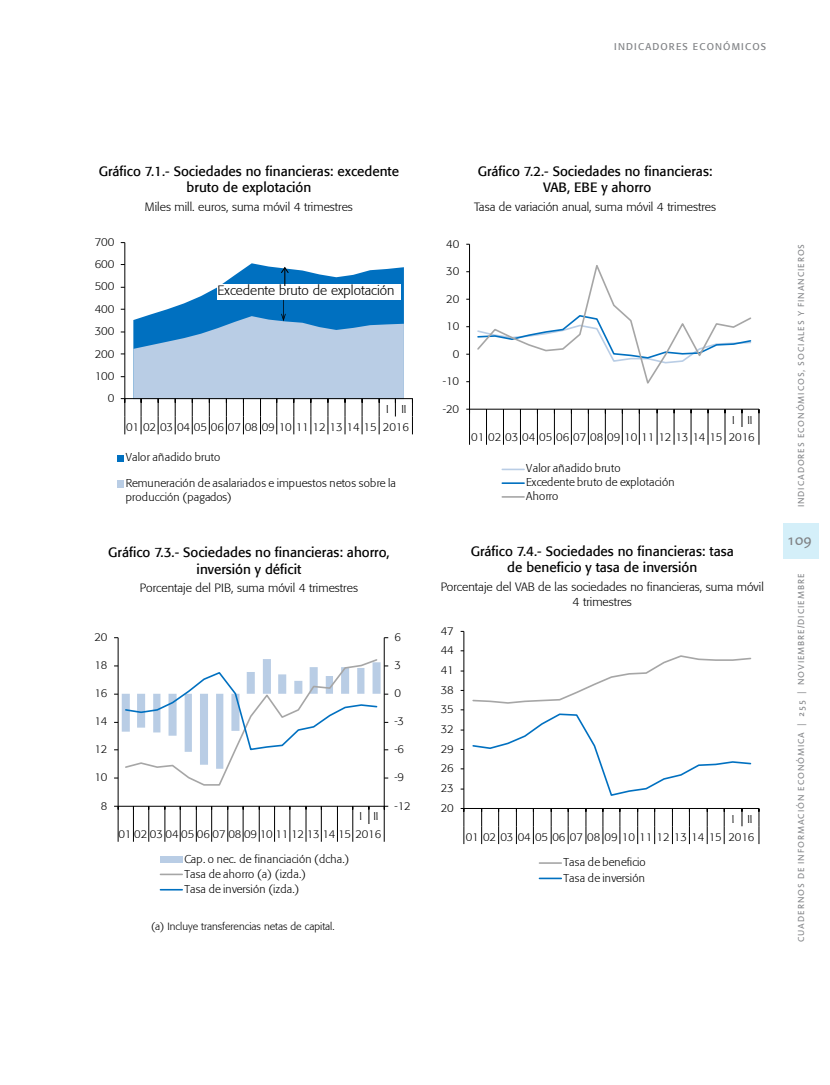
<style>
.page{position:relative;width:830px;height:1085px;background:#fff}
.page>*{position:absolute;margin:0;border:0;box-sizing:border-box;transform-origin:0 0}
.t1{font:15px "Linotype Aroma";color:#808285}
.t2{font:13.5px/16.2px "Formata";color:#000;text-align:center}
.t3{font:300 13.5px "Formata";color:#000}
.t4{font:300 12px/14.4px "Formata";color:#000;text-align:center}
.t5{font:300 11.4px/17.9px "Formata";letter-spacing:.005em;color:#000;text-align:right}
.t6{font:300 11.4px "Formata";letter-spacing:.025em;color:#000}
.t7{font:300 11.25px/17.9px "Formata";letter-spacing:-.01em;color:#000;text-align:right}
.t8{font:300 11.25px/14.9px "Formata";letter-spacing:.01em;color:#000}
.t9{font:300 11.25px/14px "Formata";letter-spacing:.02em;color:#000}
.t10{font:300 10.5px "Formata";color:#000}
.t11{font:9.75px "Formata";letter-spacing:.12em;color:#808285}
.t12{font:9px "Linotype Aroma";letter-spacing:.1em;color:#808285}
</style>
<div class="page">
<div style="left:783px;top:523px;width:35px;height:35px;background:#d4eff9"></div>
<hr style="left:383px;top:637px;width:1px;height:169px;background:#000">
<hr style="left:118px;top:637px;width:1px;height:169px;background:#000">
<hr style="left:118px;top:805px;width:266px;height:1px;background:#000">
<svg style="left:368px;top:806px;width:1px;height:17px"></svg>
<svg style="left:114px;top:805px;width:5px;height:36px"></svg>
<svg style="left:133px;top:806px;width:1px;height:35px"></svg>
<svg style="left:148px;top:806px;width:1px;height:35px"></svg>
<svg style="left:164px;top:806px;width:1px;height:35px"></svg>
<svg style="left:180px;top:806px;width:1px;height:35px"></svg>
<svg style="left:196px;top:806px;width:1px;height:35px"></svg>
<svg style="left:211px;top:806px;width:1px;height:35px"></svg>
<svg style="left:227px;top:806px;width:1px;height:35px"></svg>
<svg style="left:242px;top:806px;width:1px;height:35px"></svg>
<svg style="left:259px;top:806px;width:1px;height:35px"></svg>
<svg style="left:274px;top:806px;width:1px;height:35px"></svg>
<svg style="left:289px;top:806px;width:1px;height:35px"></svg>
<svg style="left:305px;top:806px;width:1px;height:35px"></svg>
<svg style="left:321px;top:806px;width:1px;height:35px"></svg>
<svg style="left:337px;top:806px;width:1px;height:35px"></svg>
<svg style="left:352px;top:806px;width:1px;height:35px"></svg>
<svg style="left:383px;top:805px;width:5px;height:36px"></svg>
<svg style="left:114px;top:657px;width:274px;height:129px"></svg>
<div style="left:160px;top:856px;width:23px;height:7px;background:#b9cde5"></div>
<hr style="left:160px;top:873px;width:22px;height:2px;background:#a6a6a6">
<hr style="left:160px;top:888px;width:22px;height:2px;background:#0070c0">
<hr style="left:463px;top:631px;width:1px;height:177px;background:#000">
<hr style="left:463px;top:808px;width:295px;height:1px;background:#000">
<svg style="left:741px;top:809px;width:1px;height:17px"></svg>
<svg style="left:460px;top:808px;width:4px;height:35px"></svg>
<svg style="left:481px;top:809px;width:1px;height:34px"></svg>
<svg style="left:498px;top:809px;width:1px;height:34px"></svg>
<svg style="left:515px;top:809px;width:1px;height:34px"></svg>
<svg style="left:532px;top:809px;width:1px;height:34px"></svg>
<svg style="left:550px;top:809px;width:1px;height:34px"></svg>
<svg style="left:567px;top:809px;width:1px;height:34px"></svg>
<svg style="left:585px;top:809px;width:1px;height:34px"></svg>
<svg style="left:602px;top:809px;width:1px;height:34px"></svg>
<svg style="left:619px;top:809px;width:1px;height:34px"></svg>
<svg style="left:637px;top:809px;width:1px;height:34px"></svg>
<svg style="left:654px;top:809px;width:1px;height:34px"></svg>
<svg style="left:671px;top:809px;width:1px;height:34px"></svg>
<svg style="left:688px;top:809px;width:1px;height:34px"></svg>
<svg style="left:706px;top:809px;width:1px;height:34px"></svg>
<svg style="left:723px;top:809px;width:1px;height:34px"></svg>
<svg style="left:758px;top:808px;width:1px;height:35px"></svg>
<svg style="left:472px;top:655px;width:279px;height:49px"></svg>
<svg style="left:472px;top:713px;width:279px;height:83px"></svg>
<svg style="left:539px;top:862px;width:22px;height:1px"></svg>
<hr style="left:539px;top:877px;width:22px;height:2px;background:#0070c0">
<svg style="left:192px;top:263px;width:212px;height:37px"></svg>
<hr style="left:124px;top:242px;width:1px;height:156px;background:#000">
<hr style="left:125px;top:398px;width:287px;height:1px;background:#000">
<svg style="left:121px;top:398px;width:4px;height:36px"></svg>
<svg style="left:412px;top:398px;width:1px;height:36px"></svg>
<svg style="left:117px;top:455px;width:6px;height:6px"></svg>
<div style="left:117px;top:480px;width:6px;height:7px;background:#b9cde5"></div>
<div style="left:217px;top:284px;width:184px;height:16px;background:#fff"></div>
<hr style="left:469px;top:244px;width:1px;height:165px;background:#000">
<hr style="left:469px;top:409px;width:289px;height:1px;background:#000">
<svg style="left:741px;top:409px;width:1px;height:18px"></svg>
<svg style="left:466px;top:409px;width:4px;height:35px"></svg>
<svg style="left:486px;top:410px;width:1px;height:34px"></svg>
<svg style="left:503px;top:410px;width:1px;height:34px"></svg>
<svg style="left:520px;top:410px;width:1px;height:34px"></svg>
<svg style="left:536px;top:409px;width:1px;height:35px"></svg>
<svg style="left:553px;top:409px;width:1px;height:35px"></svg>
<svg style="left:570px;top:409px;width:1px;height:35px"></svg>
<svg style="left:587px;top:409px;width:1px;height:35px"></svg>
<svg style="left:604px;top:409px;width:1px;height:35px"></svg>
<svg style="left:621px;top:409px;width:1px;height:35px"></svg>
<svg style="left:638px;top:409px;width:1px;height:35px"></svg>
<svg style="left:656px;top:409px;width:1px;height:35px"></svg>
<svg style="left:673px;top:409px;width:1px;height:35px"></svg>
<svg style="left:690px;top:409px;width:1px;height:35px"></svg>
<svg style="left:707px;top:409px;width:1px;height:35px"></svg>
<svg style="left:724px;top:409px;width:1px;height:35px"></svg>
<svg style="left:758px;top:409px;width:1px;height:35px"></svg>
<svg style="left:477px;top:265px;width:275px;height:119px"></svg>
<hr style="left:502px;top:468px;width:22px;height:2px;background:#b9cde5">
<hr style="left:502px;top:482px;width:22px;height:2px;background:#0070c0">
<svg style="left:502px;top:496px;width:22px;height:1px"></svg>
<svg style="left:280px;top:266px;width:9px;height:20px"></svg>
<svg style="left:133px;top:300px;width:271px;height:134px"></svg>
<p class="t11" style="left:614px;top:40px;width:153px">INDICADORES ECONÓMICOS</p>
<p class="t2" style="left:99px;top:163px;width:302px">Gráfico 7.1.- Sociedades no financieras: excedente bruto de explotación</p>
<p class="t4" style="left:145px;top:200px;width:209px">Miles mill. euros, suma móvil 4 trimestres</p>
<p class="t5" style="left:95px;top:233px;width:21px">700</p>
<p class="t5" style="left:95px;top:255px;width:21px">600</p>
<p class="t5" style="left:95px;top:277px;width:21px">500</p>
<p class="t5" style="left:95px;top:300px;width:21px">400</p>
<p class="t5" style="left:95px;top:322px;width:21px">300</p>
<p class="t5" style="left:95px;top:344px;width:21px">200</p>
<p class="t5" style="left:95px;top:367px;width:21px">100</p>
<p class="t5" style="left:108px;top:389px;width:8px">0</p>
<p class="t3" style="left:217px;top:283px;width:178px">Excedente bruto de explotación</p>
<p class="t5" style="left:126px;top:400px;width:284px">I II<br>01 02 03 04 05 06 07 08 09 10 11 12 13 14 15 2016</p>
<p class="t6" style="left:126px;top:450px;width:96px">Valor añadido bruto</p>
<p class="t5" style="left:126px;top:476px;width:271px;line-height:13.8px;text-align:left">Remuneración de asalariados e impuestos netos sobre la producción (pagados)</p>
<p class="t2" style="left:108px;top:544px;width:283px">Gráfico 7.3.- Sociedades no financieras: ahorro, inversión y déficit</p>
<p class="t4" style="left:140px;top:580px;width:219px">Porcentaje del PIB, suma móvil 4 trimestres</p>
<p class="t7" style="left:94px;top:628px;width:15px">20</p>
<p class="t7" style="left:394px;top:628px;width:8px">6</p>
<p class="t7" style="left:94px;top:656px;width:15px">18</p>
<p class="t7" style="left:394px;top:656px;width:8px">3</p>
<p class="t7" style="left:94px;top:684px;width:15px">16</p>
<p class="t7" style="left:394px;top:684px;width:8px">0</p>
<p class="t7" style="left:94px;top:712px;width:15px">14</p>
<p class="t7" style="left:394px;top:712px;width:11px">-3</p>
<p class="t7" style="left:94px;top:740px;width:15px">12</p>
<p class="t7" style="left:394px;top:740px;width:11px">-6</p>
<p class="t7" style="left:94px;top:768px;width:15px">10</p>
<p class="t7" style="left:394px;top:768px;width:11px">-9</p>
<p class="t7" style="left:101px;top:796px;width:8px">8</p>
<p class="t7" style="left:394px;top:796px;width:18px">-12</p>
<p class="t7" style="left:118px;top:807px;width:264px">I II<br>01 02 03 04 05 06 07 08 09 10 11 12 13 14 15 2016</p>
<p class="t8" style="left:184px;top:851px;width:166px">Cap. o nec. de financiación (dcha.)<br>Tasa de ahorro (a) (izda.)<br>Tasa de inversión (izda.)</p>
<p class="t10" style="left:151px;top:919px;width:185px">(a) Incluye transferencias netas de capital.</p>
<p class="t7" style="left:446px;top:235px;width:15px">40</p>
<p class="t7" style="left:446px;top:262px;width:15px">30</p>
<p class="t7" style="left:446px;top:290px;width:15px">20</p>
<p class="t7" style="left:446px;top:317px;width:15px">10</p>
<p class="t7" style="left:452px;top:345px;width:8px">0</p>
<p class="t7" style="left:442px;top:372px;width:18px">-10</p>
<p class="t7" style="left:442px;top:400px;width:18px">-20</p>
<p class="t2" style="left:477px;top:163px;width:236px">Gráfico 7.2.- Sociedades no financieras:<br>VAB, EBE y ahorro</p>
<p class="t4" style="left:474px;top:200px;width:243px">Tasa de variación anual, suma móvil 4 trimestres</p>
<p class="t7" style="left:471px;top:411px;width:285px">I II<br>01 02 03 04 05 06 07 08 09 10 11 12 13 14 15 2016</p>
<p class="t9" style="left:526px;top:461px;width:150px">Valor añadido bruto<br>Excedente bruto de explotación<br>Ahorro</p>
<p class="t2" style="left:470px;top:543px;width:264px">Gráfico 7.4.- Sociedades no financieras: tasa de beneficio y tasa de inversión</p>
<p class="t4" style="left:440px;top:579px;width:324px">Porcentaje del VAB de las sociedades no financieras, suma móvil<br>4 trimestres</p>
<p class="t7" style="left:440px;top:621px;width:15px">47</p>
<p class="t7" style="left:440px;top:641px;width:15px">44</p>
<p class="t7" style="left:440px;top:661px;width:15px">41</p>
<p class="t7" style="left:440px;top:680px;width:15px">38</p>
<p class="t7" style="left:440px;top:700px;width:15px">35</p>
<p class="t7" style="left:440px;top:720px;width:15px">32</p>
<p class="t7" style="left:440px;top:740px;width:15px">29</p>
<p class="t7" style="left:440px;top:759px;width:15px">26</p>
<p class="t7" style="left:440px;top:779px;width:15px">23</p>
<p class="t7" style="left:440px;top:799px;width:15px">20</p>
<p class="t7" style="left:465px;top:809px;width:290px">I II<br>01 02 03 04 05 06 07 08 09 10 11 12 13 14 15 2016</p>
<p class="t8" style="left:563px;top:854px;width:84px;line-height:15.9px">Tasa de beneficio<br>Tasa de inversión</p>
<p class="t12" style="left:794px;top:507px;width:265px;rotate:-90deg">INDICADORES ECONÓMICOS, SOCIALES Y FINANCIEROS</p>
<p class="t1" style="left:786px;top:530px;width:26px">109</p>
<p class="t12" style="left:794px;top:941px;width:370px;rotate:-90deg">CUADERNOS DE INFORMACIÓN ECONÓMICA | 255 | NOVIEMBRE/DICIEMBRE</p>
</div>
